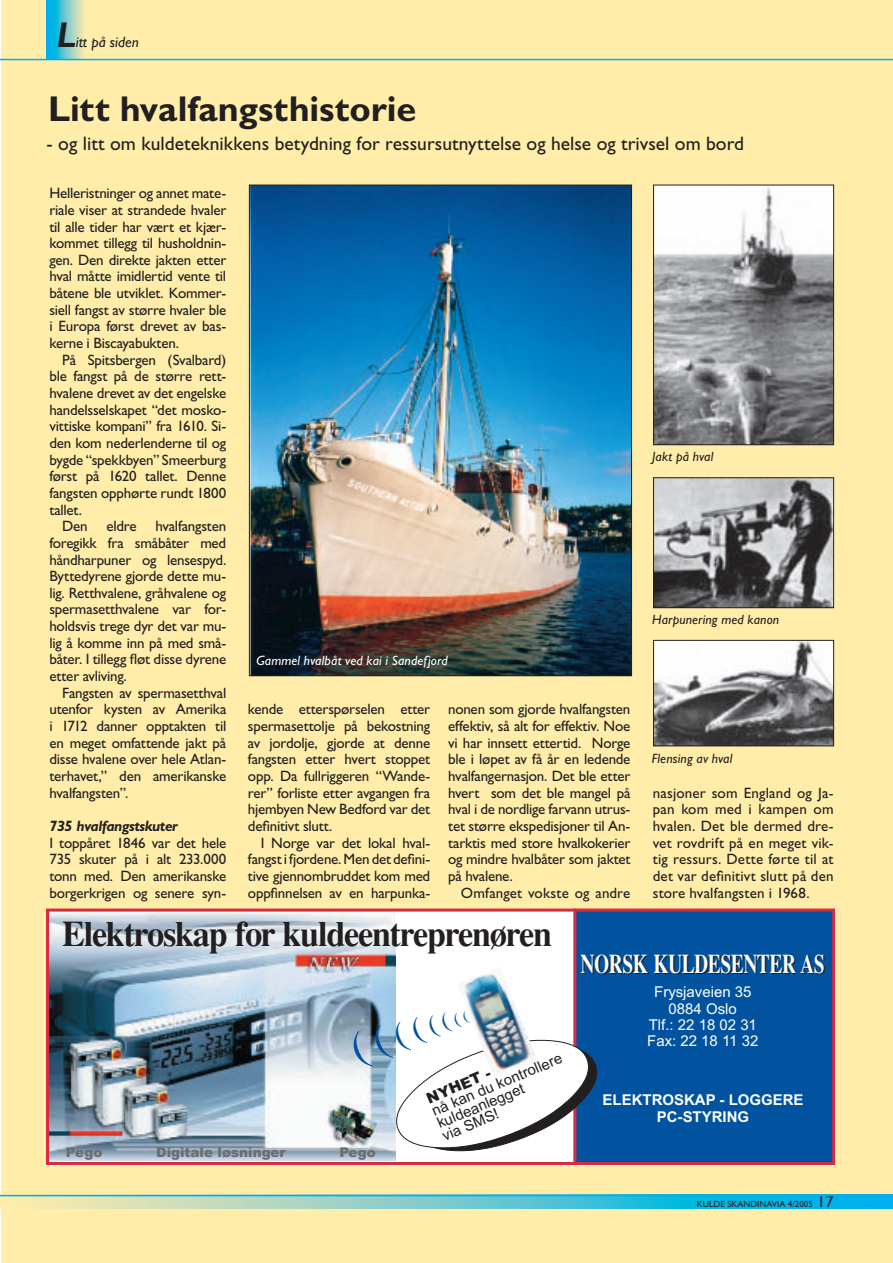
<style>
.page{position:relative;width:893px;height:1263px;background:#fff}
.page>*{position:absolute;margin:0;border:0;box-sizing:border-box;transform-origin:0 0}
.t1{font:44.7px "Times";color:#0153a0}
.t2{font:700 36px "Gill Sans";color:#231f20}
.t3{font:italic 700 36px "Gill Sans";color:#231f20}
.t4{font:700 35.7px "Times";letter-spacing:-.04em;color:#231f20;scale:.96 1}
.t5{font:700 26.85px "Times";letter-spacing:-.03em;color:#fff;scale:.73 1}
.t6{font:19.5px "Gill Sans";color:#231f20}
.t7{font:15px/16.6px "Gill Sans";letter-spacing:-.015em;color:#231f20;text-align:justify}
.t8{font:15px "Gill Sans";letter-spacing:.005em;color:#231f20}
.t9{font:italic 700 15px "Gill Sans";letter-spacing:-.025em;color:#231f20}
.t10{font:italic 15px "Gill Sans";color:#231f20}
.t11{font:14.85px/16.4px "Arial";color:#fff;text-align:center}
.t12{font:14.85px/13.2px "Arial";color:#231f20}
.t13{font:700 14.85px/16.2px "Arial";color:#fff;text-align:center}
.t14{font:900 14.85px "Arial";color:#231f20}
.t15{font:italic 13.5px "Gill Sans";letter-spacing:.01em;color:#231f20}
.t16{font:italic 13.5px "Gill Sans";letter-spacing:.01em;color:#fff}
.t17{font:900 13.35px "Arial";color:#6c6d70}
.t18{font:9px "Gill Sans";color:#231f20}
.s1{font-size:41.7px}
.s2{font-size:35.85px}
.s3{font-size:32.85px}
.s4{font-size:26.85px}
.s5{font-size:23.85px}
.s6{font-size:17.85px}
.s7{font-size:14.85px}
.s8{font-size:16.5px}
</style>
<div class="page">
<div style="left:1px;top:0;width:891px;height:1263px;background:#ffeda9"></div>
<svg style="left:47px;top:0;width:38px;height:59px;background:#6ecace"></svg>
<svg style="left:0;top:1196px;width:892px;height:12px;background:#6fcace"></svg>
<img style="left:251px;top:187px;width:379px;height:487px">
<div style="left:46px;top:909px;width:788px;height:256px;background:#fff"></div>
<div style="left:575px;top:911px;width:259px;height:252px;background:#0153a0"></div>
<img style="left:50px;top:913px;width:345px;height:248px">
<div style="left:46px;top:909px;width:788px;height:256px;border:3px solid #d42c43"></div>
<hr style="left:573px;top:909px;width:3px;height:255px;background:#d42c43">
<svg style="left:394px;top:1039px;width:204px;height:113px"></svg>
<img style="left:456px;top:970px;width:82px;height:108px">
<img style="left:655px;top:187px;width:177px;height:256px">
<div style="left:653px;top:185px;width:181px;height:260px;border:1px solid #231f20"></div>
<img style="left:655px;top:479px;width:177px;height:127px">
<div style="left:653px;top:477px;width:181px;height:131px;border:1px solid #231f20"></div>
<img style="left:655px;top:642px;width:177px;height:102px">
<div style="left:653px;top:640px;width:181px;height:106px;border:1px solid #231f20"></div>
<hr style="left:0;top:1195px;width:892px;height:1px;background:#00aeef">
<hr style="left:0;top:59px;width:892px;height:1px;background:#00aeef">
<h2 class="t3" style="left:57px;top:21px;width:21px">L</h2>
<p class="t10" style="left:76px;top:36px;width:64px">itt på siden</p>
<h2 class="t2" style="left:48px;top:95px;width:370px">Litt hvalfangsthistorie</h2>
<h3 class="t6" style="left:47px;top:136px;width:699px">- og litt om kuldeteknikkens betydning for ressursutnyttelse og helse og trivsel om bord</h3>
<p class="t7" style="left:49px;top:186px;width:178px">Helleristninger og annet mate&shy;riale viser at strandede hvaler til alle tider har vært et kjær&shy;kommet tillegg til husholdnin&shy;gen. Den direkte jakten etter hval måtte imidlertid vente til båtene ble utviklet. Kommer&shy;siell fangst av større hvaler ble i Europa først drevet av bas&shy;kerne i Biscayabukten.</p>
<p class="t7" style="left:49px;top:353px;width:178px;text-indent:13px">På Spitsbergen (Svalbard) ble fangst på de større rett&shy;hvalene drevet av det engelske handelsselskapet “det mosko&shy;vittiske kompani” fra 1610. Si&shy;den kom nederlenderne til og bygde “spekkbyen” Smeerburg først på 1620 tallet. Denne fangsten opphørte rundt 1800 tallet.</p>
<p class="t7" style="left:49px;top:519px;width:178px;text-indent:13px">Den eldre hvalfangsten foregikk fra småbåter med håndharpuner og lensespyd.<br>Byttedyrene gjorde dette mu&shy;lig. Retthvalene, gråhvalene og spermasetthvalene var for&shy;holdsvis trege dyr det var mu&shy;lig å komme inn på med små&shy;båter. I tillegg fløt disse dyrene etter avliving.</p>
<p class="t7" style="left:49px;top:686px;width:178px;text-indent:13px">Fangsten av spermasetthval utenfor kysten av Amerika i 1712 danner opptakten til en meget omfattende jakt på disse hvalene over hele Atlan&shy;terhavet,” den amerikanske hvalfangsten”.</p>
<p class="t9" style="left:49px;top:820px;width:130px">735 hvalfangstskuter</p>
<p class="t7" style="left:49px;top:836px;width:178px">I toppåret 1846 var det hele 735 skuter på i alt 233.000 tonn med. Den amerikanske borgerkrigen og senere syn-</p>
<p class="t15" style="left:652px;top:451px;width:63px">Jakt på hval</p>
<p class="t16" style="left:256px;top:655px;width:193px">Gammel hvalbåt ved kai i Sandefjord</p>
<p class="t7" style="left:248px;top:702px;width:184px">kende etterspørselen etter spermasettolje på bekostning av jordolje, gjorde at denne fangsten etter hvert stoppet opp. Da fullriggeren “Wande&shy;rer” forliste etter avgangen fra hjembyen New Bedford var det definitivt slutt.</p>
<p class="t7" style="left:248px;top:836px;width:184px;text-indent:13px">I Norge var det lokal hval&shy;fangst i fjordene. Men det defini&shy;tive gjennombruddet kom med oppfinnelsen av en harpunka-</p>
<p class="t7" style="left:448px;top:702px;width:184px">nonen som gjorde hvalfangsten effektiv, så alt for effektiv. Noe vi har innsett ettertid. Norge ble i løpet av få år en ledende hvalfangernasjon. Det ble etter hvert som det ble mangel på hval i de nordlige farvann utrus&shy;tet større ekspedisjoner til An&shy;tarktis med store hvalkokerier og mindre hvalbåter som jaktet på hvalene.</p>
<p class="t8" style="left:461px;top:887px;width:171px">Omfanget vokste og andre</p>
<p class="t15" style="left:652px;top:614px;width:128px">Harpunering med kanon</p>
<p class="t15" style="left:651px;top:753px;width:82px">Flensing av hval</p>
<p class="t7" style="left:652px;top:786px;width:182px">nasjoner som England og Ja&shy;pan kom med i kampen om hvalen. Det ble dermed dre&shy;vet rovdrift på en meget vik&shy;tig ressurs. Dette førte til at det var definitivt slutt på den store hvalfangsten i 1968.</p>
<h3 class="t4" style="left:62px;top:922px;width:512px">Elektroskap for kuldeentreprenøren</h3>
<h1 class="t1" style="left:347px;top:1036px;width:122px;rotate:-21deg">(<span class="s1">(</span><span class="s2">(</span><span class="s3">(</span><span class="s4">(</span><span class="s5">(</span><span class="s6">(</span><span class="s7">(</span></h1>
<p class="t12" style="left:430px;top:1107px;width:141px;rotate:-23deg">nå kan du kontrollere kuldeanlegget<br>via SMS!</p>
<p class="t14" style="left:425px;top:1094px;width:70px;rotate:-23deg">NYHET -</p>
<p class="t17" style="left:66px;top:1147px;width:38px">Pego</p>
<p class="t17" style="left:156px;top:1147px;width:131px">Digitale løsninger</p>
<p class="t17" style="left:339px;top:1147px;width:38px">Pego</p>
<h3 class="t5" style="left:580px;top:955px;width:336px">NORSK KULDESENTER AS</h3>
<p class="t11" style="left:647px;top:985px;width:113px">Frysjaveien 35<br>0884 Oslo<br>Tlf.: 22 18 02 31<br>Fax: 22 18 11 32</p>
<p class="t13" style="left:602px;top:1094px;width:202px">ELEKTROSKAP - LOGGERE<br>PC-STYRING</p>
<p class="t18" style="left:697px;top:1201px;width:138px">KULDE SKANDINAVIA 4/2005 <span class="s8">17</span></p>
</div>
